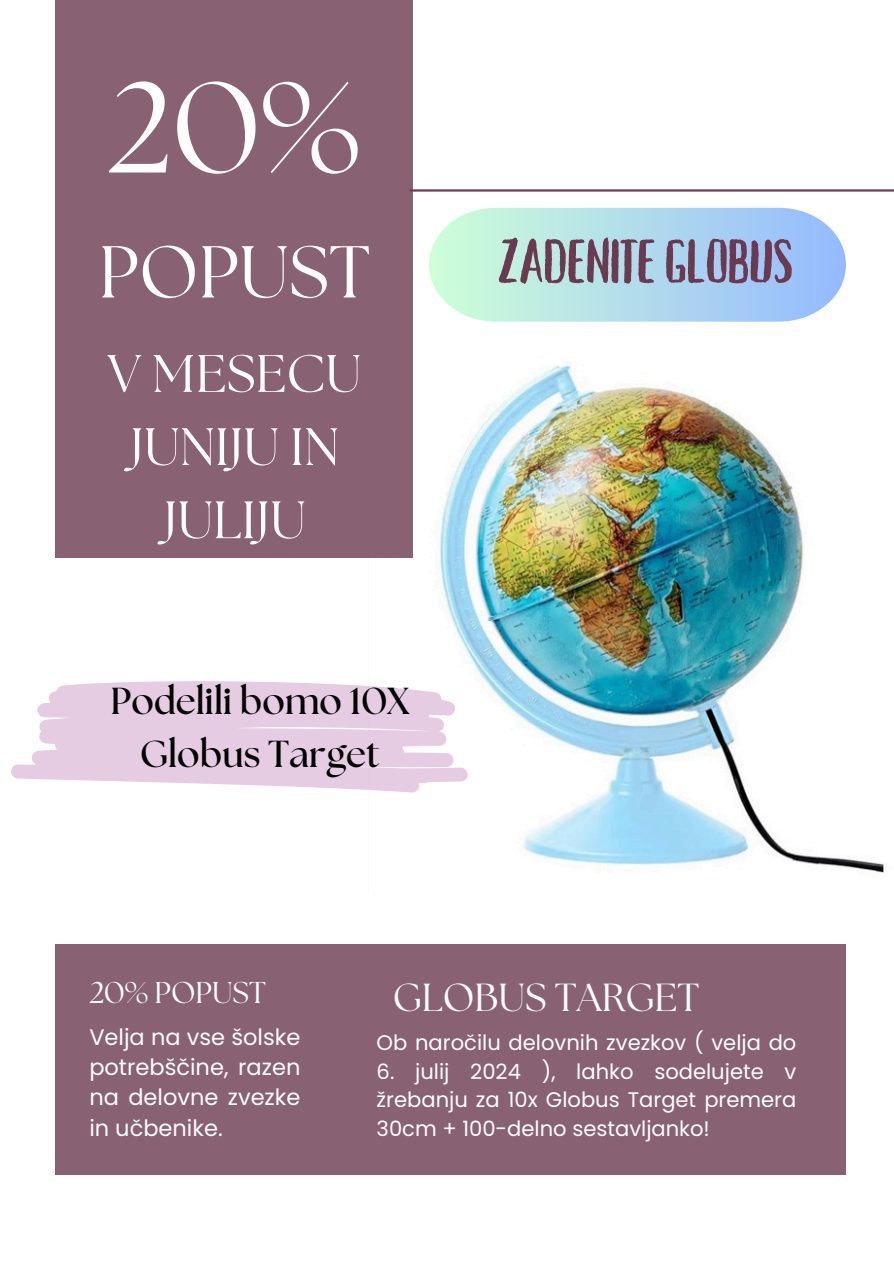
<style>
.page{position:relative;width:894px;height:1264px;background:#fff}
.page>*{position:absolute;margin:0;border:0;box-sizing:border-box;transform-origin:0 0}
.t1{font:128.7px "The Seasons";color:#fff}
.t2{font:73.2px "The Seasons";color:#fff}
.t3{font:61.5px "Tallow Sans TC Brush";color:#6b3a51}
.t4{font:52.5px/73.2px "The Seasons";color:#fff;text-align:center}
.t5{font:39px "The Seasons";color:#fff}
.t6{font:700 37.5px/52.8px "The Seasons";color:#000001;text-align:center}
.t7{font:30px "The Seasons";color:#fff}
.t8{font:22.5px/30.3px "Poppins";color:#fff;text-align:justify}
.t9{font:21px/28.5px "Poppins";color:#fff;text-align:justify}
</style>
<div class="page">
<img style="left:407px;top:364px;width:477px;height:509px">
<div style="left:56px;top:944px;width:789px;height:230px;background:#886173"></div>
<div style="left:56px;top:0;width:357px;height:558px;background:#886173"></div>
<hr style="left:409px;top:189px;width:484px;height:3px;background:#6b3a51">
<svg style="left:429px;top:208px;width:416px;height:113px;background:#b5deec"></svg>
<svg style="left:11px;top:681px;width:457px;height:111px;fill:#e5cce2"></svg>
<h1 class="t1" style="left:108px;top:69px;width:253px">20%</h1>
<h1 class="t2" style="left:98px;top:239px;width:273px">POPUST</h1>
<h3 class="t3" style="left:497px;top:227px;width:297px">ZADENITEGLOBUS</h3>
<h4 class="t4" style="left:108px;top:340px;width:255px">V MESECU<br>JUNIJU IN<br>JULIJU</h4>
<h2 class="t6" style="left:110px;top:676px;width:300px">Podelili bomo 10X<br>Globus Target</h2>
<p class="t7" style="left:89px;top:978px;width:178px">20% POPUST</p>
<h5 class="t8" style="left:89px;top:1021px;width:212px">Velja na vse šolske potrebščine, razen na delovne zvezke in učbenike.</h5>
<h6 class="t5" style="left:392px;top:980px;width:308px">GLOBUS TARGET</h6>
<p class="t9" style="left:376px;top:1028px;width:421px">Ob naročilu delovnih zvezkov ( velja do</p>
<p class="t9" style="left:376px;top:1057px;width:421px">6. julij 2024 ), lahko sodelujete v žrebanju za 10x Globus Target premera 30cm + 100-delno sestavljanko!</p>
</div>
